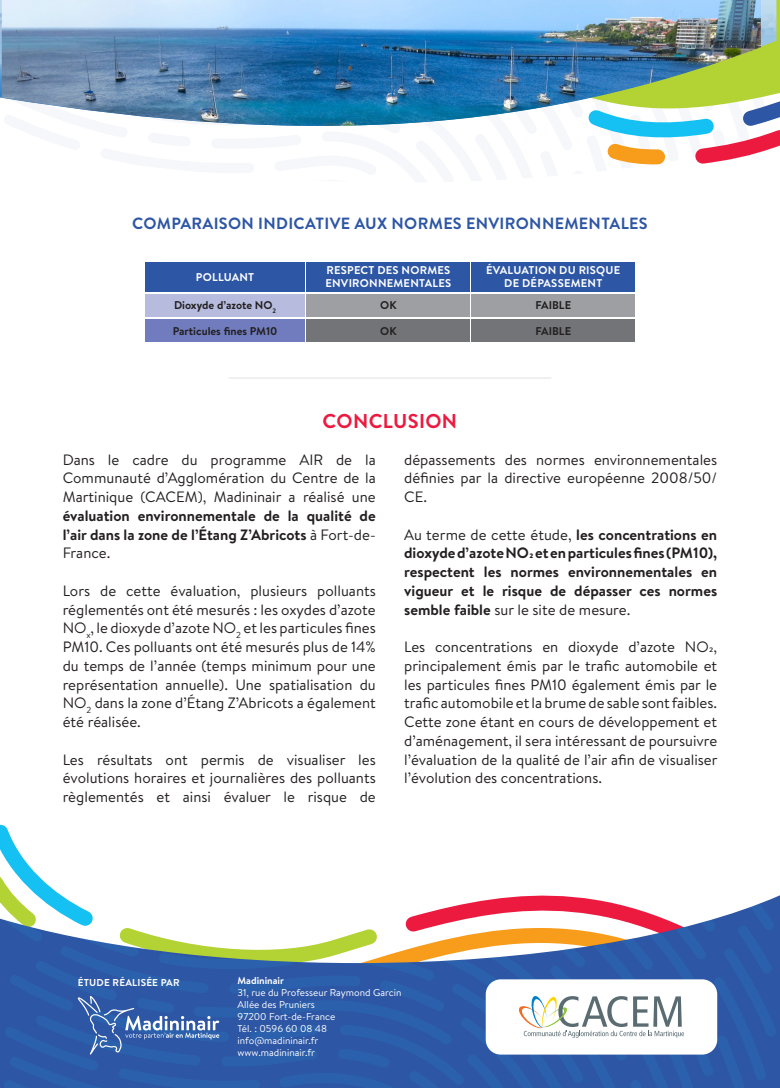
<style>
.page{position:relative;width:780px;height:1088px;background:#fff}
.page>*{position:absolute;margin:0;border:0;box-sizing:border-box;transform-origin:0 0}
.t1{font:700 20px "Brandon Text";letter-spacing:.02em;color:#ed1a40}
.t2{font:700 16.25px "Brandon Text";letter-spacing:.02em;color:#2d56a5}
.t3{font:15px/18.8px "Brandon Text";color:#231f20;text-align:justify}
.t4{font:700 15px/18.8px "Brandon Text";color:#231f20;text-align:justify}
.t5{font:700 11.25px "Brandon Text";letter-spacing:.02em;color:#fff}
.t6{font:700 11.25px "Brandon Text";color:#231f20}
.t7{font:10px "Brandon Text";color:#fff}
.t8{font:700 10px "Brandon Text";letter-spacing:.02em;color:#fff}
.t9{font:700 10px "Brandon Text";color:#fff}
.s1{font-weight:700}
.s2{font-weight:400}
</style>
<div class="page">
<svg style="left:3px;top:895px;width:773px;height:193px;fill:#2d58a5"></svg>
<svg style="left:0;top:824px;width:388px;height:230px"></svg>
<svg style="left:776px;top:0;width:4px;height:91px"></svg>
<svg style="left:599px;top:91px;width:181px;height:74px"></svg>
<div style="left:485px;top:979px;width:232px;height:75px;background:#fff;border-radius:15px"></div>
<svg style="left:518px;top:955px;width:251px;height:109px"></svg>
<img style="left:2px;top:0;width:758px;height:127px">
<div style="left:145px;top:262px;width:160px;height:29px;background:#2d56a5"></div>
<div style="left:307px;top:262px;width:163px;height:29px;background:#2d56a5"></div>
<div style="left:471px;top:262px;width:163px;height:29px;background:#2d56a5"></div>
<div style="left:145px;top:294px;width:160px;height:23px;background:#b7bcde"></div>
<div style="left:145px;top:319px;width:160px;height:23px;background:#707cbd"></div>
<div style="left:307px;top:294px;width:163px;height:23px;background:#9d9fa2"></div>
<div style="left:471px;top:294px;width:163px;height:23px;background:#9d9fa2"></div>
<div style="left:471px;top:319px;width:163px;height:23px;background:#727477"></div>
<div style="left:307px;top:319px;width:163px;height:23px;background:#727477"></div>
<hr style="left:229px;top:377px;width:322px;height:2px;background:#e6e7e9">
<p class="t2" style="left:132px;top:212px;width:517px">COMPARAISON INDICATIVE AUX NORMES ENVIRONNEMENTALES</p>
<p class="t5" style="left:196px;top:269px;width:60px">POLLUANT</p>
<p class="t6" style="left:174px;top:298px;width:104px">Dioxyde d’azote NO<sub>2</sub></p>
<p class="t6" style="left:173px;top:323px;width:106px">Particules fines PM10</p>
<p class="t5" style="left:326px;top:262px;width:125px">RESPECT DES NORMES</p>
<p class="t5" style="left:325px;top:276px;width:127px">ENVIRONNEMENTALES</p>
<p class="t5" style="left:486px;top:262px;width:136px">ÉVALUATION DU RISQUE</p>
<p class="t5" style="left:504px;top:276px;width:99px">DE DÉPASSEMENT</p>
<p class="t6" style="left:380px;top:298px;width:18px">OK</p>
<p class="t6" style="left:535px;top:298px;width:37px">FAIBLE</p>
<p class="t6" style="left:380px;top:323px;width:18px">OK</p>
<p class="t6" style="left:535px;top:323px;width:37px">FAIBLE</p>
<p class="t1" style="left:322px;top:407px;width:136px">CONCLUSION</p>
<p class="t3" style="left:63px;top:449px;width:314px">Dans le cadre du programme AIR de la Communauté d’Agglomération du Centre de la Martinique (CACEM), Madininair a réalisé une <span class="s1">évaluation environnementale de la qualité de l’air dans la zone de l’Étang Z’Abricots</span> à Fort-de-France.</p>
<p class="t3" style="left:63px;top:581px;width:314px">Lors de cette évaluation, plusieurs polluants réglementés ont été mesurés : les oxydes d’azote NO<sub>x</sub>, le dioxyde d’azote NO<sub>2</sub> et les particules fines PM10. Ces polluants ont été mesurés plus de 14% du temps de l’année (temps minimum pour une représentation annuelle). Une spatialisation du NO<sub>2</sub> dans la zone d’Étang Z’Abricots a également été réalisée.</p>
<p class="t3" style="left:63px;top:749px;width:314px">Les résultats ont permis de visualiser les évolutions horaires et journalières des polluants règlementés et ainsi évaluer le risque de</p>
<p class="t3" style="left:404px;top:449px;width:314px">dépassements des normes environnementales définies par la directive européenne 2008/50/ CE.</p>
<p class="t4" style="left:404px;top:525px;width:314px"><span class="s2">Au terme de cette étude,</span> les concentrations en dioxyde d’azote NO2 et en particules fines (PM10), respectent les normes environnementales en vigueur et le risque de dépasser ces normes semble faible <span class="s2">sur le site de mesure.</span></p>
<p class="t3" style="left:404px;top:637px;width:315px">Les concentrations en dioxyde d’azote NO2, principalement émis par le trafic automobile et les particules fines PM10 également émis par le trafic automobile et la brume de sable sont faibles.<br>Cette zone étant en cours de développement et d’aménagement, il sera intéressant de poursuivre l’évaluation de la qualité de l’air afin de visualiser l’évolution des concentrations.</p>
<p class="t8" style="left:78px;top:976px;width:103px">ÉTUDE RÉALISÉE PAR</p>
<p class="t9" style="left:237px;top:974px;width:48px">Madininair</p>
<p class="t7" style="left:237px;top:986px;width:165px">31, rue du Professeur Raymond Garcin</p>
<p class="t7" style="left:237px;top:998px;width:79px">Allée des Pruniers</p>
<p class="t7" style="left:237px;top:1010px;width:99px">97200 Fort-de-France</p>
<p class="t7" style="left:237px;top:1022px;width:91px">Tél. : 0596 60 08 48</p>
<p class="t7" style="left:237px;top:1034px;width:82px">info@madininair.fr</p>
<p class="t7" style="left:237px;top:1046px;width:79px">www.madininair.fr</p>
</div>
